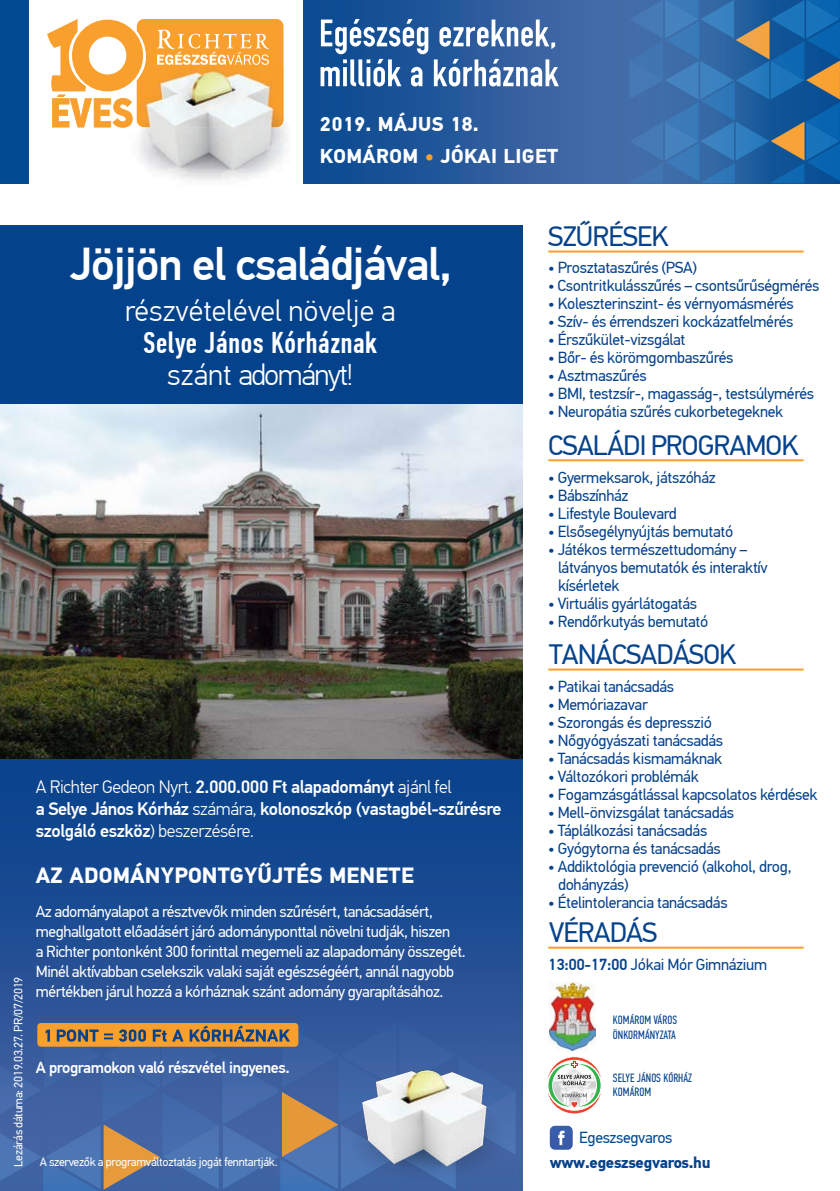
<style>
.page{position:relative;width:840px;height:1191px;background:#fff}
.page>*{position:absolute;margin:0;border:0;box-sizing:border-box;transform-origin:0 0}
.t1{font:500 46px "PF Din Text Pro";letter-spacing:-.025em;color:#fff}
.t2{font:300 30px "PF Din Text Pro";color:#fff}
.t3{font:500 30px "PF Din Text Comp Pro";letter-spacing:.02em;color:#fff}
.t4{font:300 30px "PF Din Text Pro";letter-spacing:-.05em;color:#fff}
.t5{font:28px "PF Din Text Pro";letter-spacing:-.03em;color:#05428c}
.t6{font:700 22px "PF Din Text Pro";letter-spacing:.01em;color:#fff}
.t7{font:700 20px "PF Din Text Pro";letter-spacing:.02em;color:#fff}
.t8{font:500 18px/22px "PF Din Text Pro";letter-spacing:-.02em;color:#fff}
.t9{font:300 18px "PF Din Text Pro";letter-spacing:-.02em;color:#fff}
.t10{font:16px "PF Din Text Pro";letter-spacing:-.02em;color:#05428c}
.t11{font:16px/20px "PF Din Text Pro";letter-spacing:-.03em;color:#fff}
.t12{font:500 16px "PF Din Text Pro";letter-spacing:-.03em;color:#fff}
.t13{font:700 16px "PF Din Text Pro";letter-spacing:-.02em;color:#05428c}
.t14{font:16px "PF Din Text Pro";letter-spacing:-.025em;color:#014990}
.t15{font:12px "PF Din Text Pro";letter-spacing:-.025em;color:#fff}
.t16{font:12px "PF Din Text Comp Pro";color:#05428c}
.s1{color:#f99f2d}
.s2{font-weight:500}
.s3{font-weight:300}
</style>
<div class="page">
<img style="left:0;top:758px;width:522px;height:433px">
<hr style="left:548px;top:250px;width:255px;height:2px;background:#f99f2d">
<hr style="left:548px;top:459px;width:255px;height:2px;background:#f99f2d">
<hr style="left:548px;top:668px;width:255px;height:2px;background:#f99f2d">
<img style="left:516px;top:1039px;width:7px;height:142px">
<div style="left:0;top:225px;width:522px;height:184px;background:#05428c"></div>
<svg style="left:0;top:1023px;width:516px;height:168px;background:#62779f"></svg>
<svg style="left:549px;top:1125px;width:23px;height:24px"></svg>
<hr style="left:548px;top:946px;width:255px;height:2px;background:#f99f2d">
<img style="left:0;top:404px;width:522px;height:354px">
<div style="left:0;top:0;width:839px;height:183px;background:#014990"></div>
<svg style="left:302px;top:0;width:537px;height:183px;background:#2f64a1"></svg>
<img style="left:549px;top:982px;width:46px;height:68px">
<svg style="left:546px;top:1056px;width:56px;height:58px"></svg>
<svg style="left:320px;top:19px;width:238px;height:67px;background:#6a8dba"></svg>
<div style="left:29px;top:0;width:273px;height:190px;background:#fff"></div>
<img style="left:139px;top:66px;width:148px;height:114px">
<svg style="left:47px;top:19px;width:236px;height:109px"></svg>
<p class="t7" style="left:320px;top:112px;width:160px">2019. MÁJUS 18.</p>
<p class="t7" style="left:320px;top:144px;width:240px">KOMÁROM <span class="s1">•</span> JÓKAI LIGET</p>
<p class="t1" style="left:70px;top:236px;width:383px">Jöjjön el családjával,</p>
<p class="t2" style="left:125px;top:294px;width:272px">részvételével növelje a</p>
<p class="t3" style="left:143px;top:326px;width:235px">Selye János Kórháznak</p>
<p class="t4" style="left:167px;top:358px;width:187px">szánt adományt!</p>
<p class="t15" style="left:11px;top:1166px;width:192px;rotate:-90deg">Lezárás dátuma: 2019.03.27. PR/07/2019</p>
<p class="t9" style="left:36px;top:777px;width:417px">A Richter Gedeon Nyrt. <span class="s2">2.000.000 Ft alapadományt</span> ajánl fel</p>
<p class="t8" style="left:36px;top:798px;width:467px">a Selye János Kórház <span class="s3">számára,</span> kolonoszkóp (vastagbél-szűrésre szolgáló eszköz<span class="s3">) beszerzésére.</span></p>
<p class="t6" style="left:36px;top:862px;width:379px">AZ ADOMÁNYPONTGYŰJTÉS MENETE</p>
<p class="t11" style="left:36px;top:902px;width:415px">Az adományalapot a résztvevők minden szűrésért, tanácsadásért, meghallgatott előadásért járó adományponttal növelni tudják, hiszen</p>
<p class="t11" style="left:36px;top:942px;width:431px">a Richter pontonként 300 forinttal megemeli az alapadomány összegét.</p>
<p class="t11" style="left:36px;top:962px;width:419px">Minél aktívabban cselekszik valaki saját egészségéért, annál nagyobb mértékben járul hozzá a kórháznak szánt adomány gyarapításához.</p>
<p class="t12" style="left:36px;top:1057px;width:255px">A programokon való részvétel ingyenes.</p>
<p class="t15" style="left:40px;top:1154px;width:239px">A szervezők a programváltoztatás jogát fenntartják.</p>
<p class="t5" style="left:548px;top:220px;width:122px">SZŰRÉSEK</p>
<p class="t10" style="left:548px;top:258px;width:150px">• Prosztataszűrés (PSA)</p>
<p class="t10" style="left:548px;top:276px;width:272px">• Csontritkulásszűrés – csontsűrűségmérés</p>
<p class="t10" style="left:548px;top:294px;width:247px">• Koleszterinszint- és vérnyomásmérés</p>
<p class="t10" style="left:548px;top:312px;width:246px">• Szív- és érrendszeri kockázatfelmérés</p>
<p class="t10" style="left:548px;top:330px;width:138px">• Érszűkület-vizsgálat</p>
<p class="t10" style="left:548px;top:348px;width:186px">• Bőr- és körömgombaszűrés</p>
<p class="t10" style="left:548px;top:366px;width:100px">• Asztmaszűrés</p>
<p class="t10" style="left:548px;top:384px;width:267px">• BMI, testzsír-, magasság-, testsúlymérés</p>
<p class="t10" style="left:548px;top:402px;width:236px">• Neuropátia szűrés cukorbetegeknek</p>
<p class="t5" style="left:548px;top:429px;width:252px">CSALÁDI PROGRAMOK</p>
<p class="t10" style="left:548px;top:468px;width:169px">• Gyermeksarok, játszóház</p>
<p class="t10" style="left:548px;top:486px;width:82px">• Bábszínház</p>
<p class="t10" style="left:548px;top:504px;width:130px">• Lifestyle Boulevard</p>
<p class="t10" style="left:548px;top:522px;width:186px">• Elsősegélynyújtás bemutató</p>
<p class="t10" style="left:548px;top:540px;width:200px">• Játékos természettudomány –</p>
<p class="t10" style="left:557px;top:558px;width:211px">látványos bemutatók és interaktív</p>
<p class="t10" style="left:557px;top:576px;width:63px">kísérletek</p>
<p class="t10" style="left:548px;top:594px;width:150px">• Virtuális gyárlátogatás</p>
<p class="t10" style="left:548px;top:612px;width:162px">• Rendőrkutyás bemutató</p>
<p class="t5" style="left:549px;top:638px;width:189px">TANÁCSADÁSOK</p>
<p class="t10" style="left:548px;top:677px;width:127px">• Patikai tanácsadás</p>
<p class="t10" style="left:548px;top:695px;width:101px">• Memóriazavar</p>
<p class="t10" style="left:548px;top:713px;width:165px">• Szorongás és depresszió</p>
<p class="t10" style="left:548px;top:731px;width:176px">• Nőgyógyászati tanácsadás</p>
<p class="t10" style="left:548px;top:749px;width:175px">• Tanácsadás kismamáknak</p>
<p class="t10" style="left:548px;top:767px;width:152px">• Változókori problémák</p>
<p class="t10" style="left:548px;top:785px;width:270px">• Fogamzásgátlással kapcsolatos kérdések</p>
<p class="t10" style="left:548px;top:803px;width:187px">• Mell-önvizsgálat tanácsadás</p>
<p class="t10" style="left:548px;top:821px;width:160px">• Táplálkozási tanácsadás</p>
<p class="t10" style="left:548px;top:839px;width:174px">• Gyógytorna és tanácsadás</p>
<p class="t10" style="left:548px;top:857px;width:245px">• Addiktológia prevenció (alkohol, drog,</p>
<p class="t10" style="left:557px;top:875px;width:72px">dohányzás)</p>
<p class="t10" style="left:548px;top:893px;width:181px">• Ételintolerancia tanácsadás</p>
<p class="t5" style="left:549px;top:916px;width:110px">VÉRADÁS</p>
<p class="t10" style="left:548px;top:955px;width:220px"><span class="s2">13:00-17:00</span> Jókai Mór Gimnázium</p>
<p class="t16" style="left:612px;top:1013px;width:66px">KOMÁROM VÁROS</p>
<p class="t16" style="left:612px;top:1027px;width:65px">ÖNKORMÁNYZATA</p>
<p class="t16" style="left:612px;top:1070px;width:80px">SELYE JÁNOS KÓRHÁZ</p>
<p class="t16" style="left:612px;top:1085px;width:40px">KOMÁROM</p>
<p class="t14" style="left:579px;top:1128px;width:95px">Egeszsegvaros</p>
<p class="t13" style="left:549px;top:1153px;width:162px">www.egeszsegvaros.hu</p>
</div>
